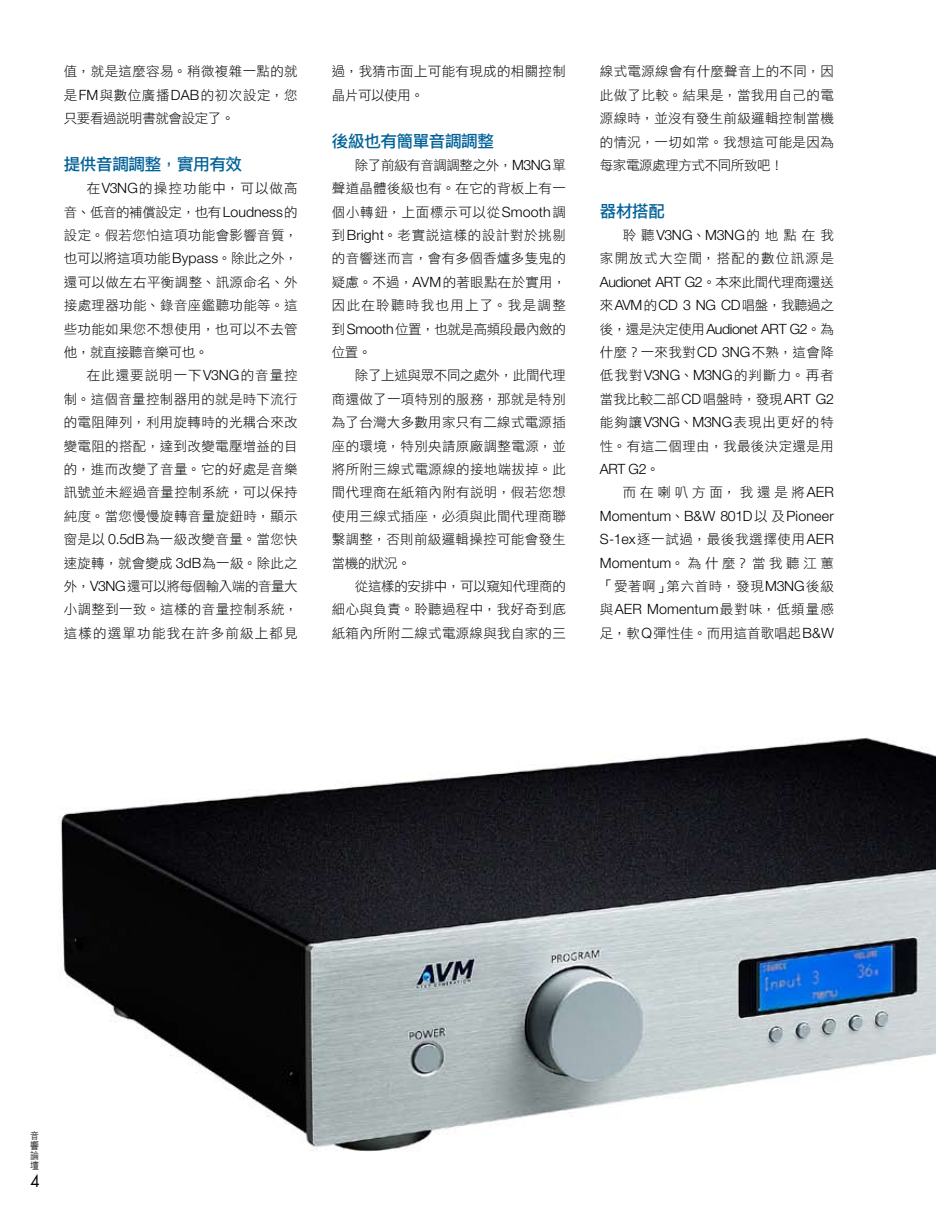
<style>
.page{position:relative;width:936px;height:1212px;background:#fff}
.page>*{position:absolute;margin:0;border:0;box-sizing:border-box;transform-origin:0 0}
.t1{font:16.5px "DF Li Hei Std W5";letter-spacing:-.02em;color:#006198}
.t2{font:300 14.1px/23.4px "Helvetica Neue";letter-spacing:-.03em;color:#000;text-align:justify}
.t3{font:300 14.1px "Helvetica Neue";letter-spacing:.015em;color:#000}
.t4{font:13.5px/23.4px "DF Li Hei Std W3";letter-spacing:.025em;color:#000;text-align:justify}
.t5{font:13.5px/23.4px "DF Li Hei Std W3";letter-spacing:.095em;color:#000;text-align:right}
.t6{font:13.5px "DF Li Hei Std W3";color:#000}
.t7{font:13.5px "DF Li Hei Std W3";letter-spacing:.28em;color:#000}
.t8{font:9.9px/10.2px "DF Hei Lt HK BF";color:#000;text-align:justify;scale:.91 1}
.s1{font-family:"Helvetica Neue";font-weight:300;font-size:14.1px}
.s2{font-family:"DF Li Hei Std W3";font-weight:400;font-size:13.5px}
</style>
<div class="page">
<img style="left:59px;top:738px;width:876px;height:414px">
<p class="t4" style="left:64px;top:60px;width:235px">值，就是這麼容易。稍微複雜一點的就是<span class="s1">FM</span>與數位廣播<span class="s1">DAB</span>的初次設定，您只要看過說明書就會設定了。</p>
<p class="t1" style="left:64px;top:155px;width:180px">提供音調調整，實用有效</p>
<p class="t4" style="left:64px;top:176px;width:235px;text-indent:23px">在<span class="s1">V3NG</span>的操控功能中，可以做高音、低音的補償設定，也有<span class="s1">Loudness</span>的設定。假若您怕這項功能會影響音質，也可以將這項功能<span class="s1">Bypass</span>。除此之外，還可以做左右平衡調整、訊源命名、外接處理器功能、錄音座鑑聽功能等。這些功能如果您不想使用，也可以不去管他，就直接聽音樂可也。</p>
<p class="t4" style="left:64px;top:364px;width:235px;text-indent:23px">在此還要說明一下<span class="s1">V3NG</span>的音量控制。這個音量控制器用的就是時下流行的電阻陣列，利用旋轉時的光耦合來改變電阻的搭配，達到改變電壓增益的目的，進而改變了音量。它的好處是音樂訊號並未經過音量控制系統，可以保持純度。當您慢慢旋轉音量旋鈕時，顯示窗是以 <span class="s1">0.5dB</span>為一級改變音量。當您快速旋轉，就會變成 <span class="s1">3dB</span>為一級。除此之外，<span class="s1">V3NG</span>還可以將每個輸入端的音量大小調整到一致。這樣的音量控制系統，這樣的選單功能我在許多前級上都見</p>
<p class="t4" style="left:332px;top:60px;width:235px">過，我猜市面上可能有現成的相關控制晶片可以使用。</p>
<p class="t1" style="left:332px;top:132px;width:164px">後級也有簡單音調調整</p>
<p class="t4" style="left:332px;top:153px;width:235px;text-indent:23px">除了前級有音調調整之外，<span class="s1">M3NG</span>單聲道晶體後級也有。在它的背板上有一個小轉鈕，上面標示可以從<span class="s1">Smooth</span>調到<span class="s1">Bright</span>。老實說這樣的設計對於挑剔的音響迷而言，會有多個香爐多隻鬼的疑慮。不過，<span class="s1">AVM</span>的著眼點在於實用，因此在聆聽時我也用上了。我是調整到<span class="s1">Smooth</span>位置，也就是高頻段最內斂的位置。</p>
<p class="t4" style="left:332px;top:364px;width:235px;text-indent:23px">除了上述與眾不同之處外，此間代理商還做了一項特別的服務，那就是特別為了台灣大多數用家只有二線式電源插座的環境，特別央請原廠調整電源，並將所附三線式電源線的接地端拔掉。此間代理商在紙箱內附有說明，假若您想使用三線式插座，必須與此間代理商聯繫調整，否則前級邏輯操控可能會發生當機的狀況。</p>
<p class="t4" style="left:332px;top:574px;width:235px;text-indent:23px">從這樣的安排中，可以窺知代理商的細心與負責。聆聽過程中，我好奇到底紙箱內所附二線式電源線與我自家的三</p>
<p class="t4" style="left:600px;top:60px;width:235px">線式電源線會有什麼聲音上的不同，因此做了比較。結果是，當我用自己的電源線時，並沒有發生前級邏輯控制當機的情況，一切如常。我想這可能是因為每家電源處理方式不同所致吧！</p>
<p class="t1" style="left:600px;top:202px;width:67px">器材搭配</p>
<p class="t5" style="left:600px;top:223px;width:235px">聆聽<span class="s1">V3NG</span>、<span class="s1">M3NG</span>的地點在我<br>家開放式大空間，搭配的數位訊源是</p>
<p class="t2" style="left:600px;top:270px;width:235px">Audionet ART G2<span class="s2">。本來此間代理商還送來</span>AVM<span class="s2">的</span>CD 3 NG CD<span class="s2">唱盤，我聽過之後，還是決定使用</span>Audionet ART G2<span class="s2">。為</span></p>
<p class="t4" style="left:600px;top:340px;width:235px">什麼？一來我對<span class="s1">CD 3NG</span>不熟，這會降低我對<span class="s1">V3NG</span>、<span class="s1">M3NG</span>的判斷力。再者當我比較二部<span class="s1">CD</span>唱盤時，發現<span class="s1">ART G2</span>能夠讓<span class="s1">V3NG</span>、<span class="s1">M3NG</span>表現出更好的特性。有這二個理由，我最後決定還是用</p>
<p class="t2" style="left:600px;top:457px;width:61px">ART G2<span class="s2">。</span></p>
<p class="t7" style="left:622px;top:485px;width:212px">而在喇叭方面，我還是將<span class="s1">AER</span></p>
<p class="t3" style="left:600px;top:507px;width:235px">Momentum<span class="s2">、</span>B&amp;W 801D<span class="s2">以及</span>Pioneer</p>
<p class="t4" style="left:600px;top:527px;width:235px"><span class="s1">S-1ex</span>逐一試過，最後我選擇使用<span class="s1">AER Momentum</span>。為什麼？當我聽江蕙「愛著啊」第六首時，發現<span class="s1">M3NG</span>後級</p>
<p class="t3" style="left:600px;top:601px;width:235px"><span class="s2">與</span>AER Momentum<span class="s2">最對味，低頻量感</span></p>
<p class="t6" style="left:600px;top:625px;width:235px">足，軟<span class="s1">Q</span>彈性佳。而用這首歌唱起<span class="s1">B&amp;W</span></p>
<p class="t8" style="left:30px;top:1130px;width:11px">音響論壇</p>
</div>
